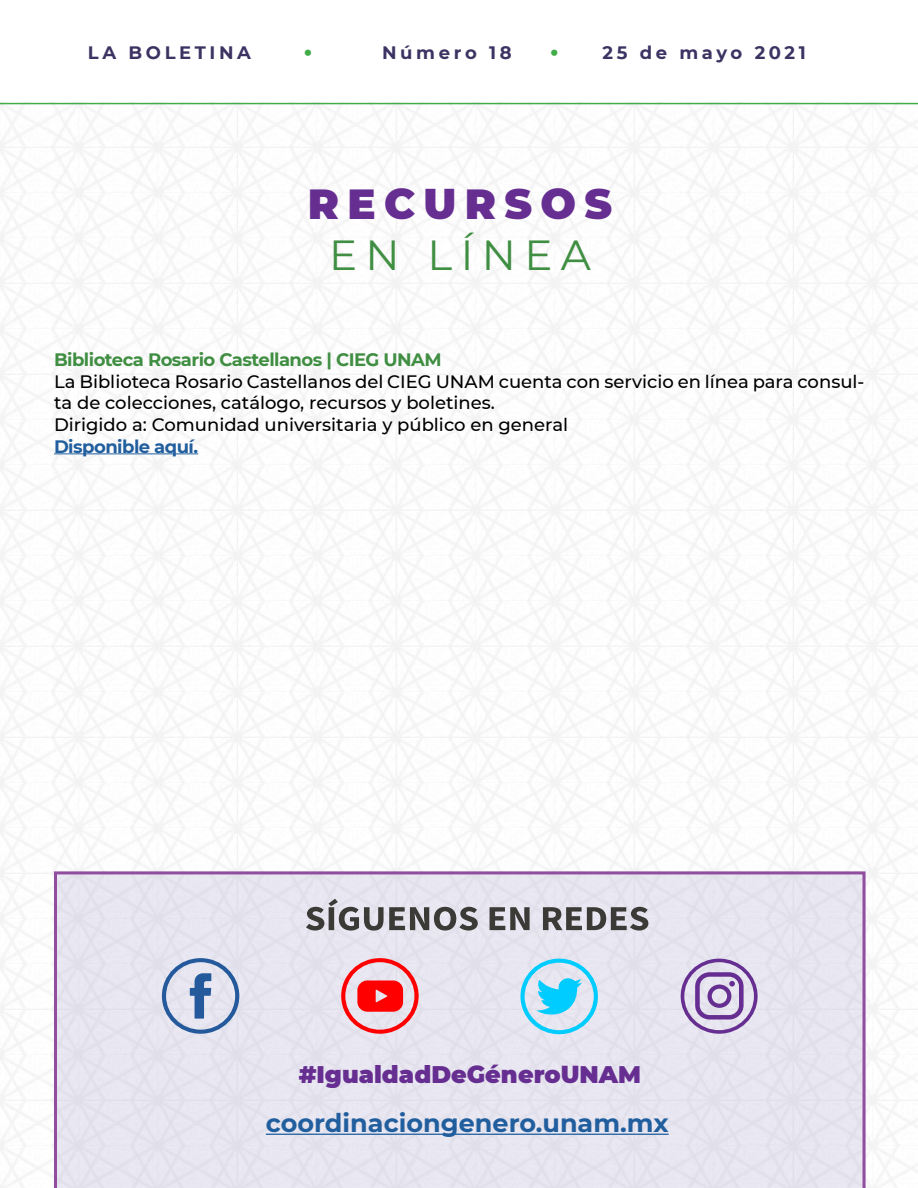
<style>
.page{position:relative;width:918px;height:1188px;background:#fff}
.page>*{position:absolute;margin:0;border:0;box-sizing:border-box;transform-origin:0 0}
.t1{font:900 42px "Montserrat";letter-spacing:.2em;color:#662e91}
.t2{font:42px "Montserrat";letter-spacing:.2em;color:#3f8e42}
.t3{font:700 25.5px "Montserrat";color:#215e9e}
.t4{font:900 24px "Montserrat";color:#662e91}
.t5{font:500 18px/21.6px "Montserrat";color:#000}
.t6{font:700 18px "Montserrat";letter-spacing:-.03em;color:#3f8e42}
.t7{font:700 18px "Montserrat";letter-spacing:.2em;color:#3d3363}
.t8{font:700 18px "Montserrat";letter-spacing:-.03em;color:#215e9e}
.t9{font:18px "Museo Sans Cyrl 300";color:#41ad49}
</style>
<div class="page">
<hr style="left:0;top:103px;width:918px;height:1px;background:#41ad49">
<div style="left:54px;top:871px;width:812px;height:317px;background:#e7e6f0"></div>
<svg style="left:306px;top:899px;width:172px;height:32px;background:#a5a4a9"></svg>
<svg style="left:490px;top:907px;width:40px;height:23px"></svg>
<svg style="left:543px;top:907px;width:105px;height:24px;background:#8a898c"></svg>
<svg style="left:162px;top:958px;width:77px;height:76px;background:#b4c0d9"></svg>
<svg style="left:341px;top:958px;width:78px;height:76px;background:#ef9096"></svg>
<svg style="left:520px;top:959px;width:78px;height:75px;background:#99dcf4"></svg>
<svg style="left:681px;top:959px;width:77px;height:75px;background:#beacd1"></svg>
<hr style="left:266px;top:1134px;width:403px;height:1px;background:#215e9e">
<hr style="left:54px;top:453px;width:144px;height:1px;background:#215e9e">
<p class="t7" style="left:88px;top:40px;width:165px">LA BOLETINA</p>
<p class="t9" style="left:304px;top:43px;width:10px">∞</p>
<p class="t7" style="left:382px;top:40px;width:131px">Número 18</p>
<p class="t9" style="left:550px;top:43px;width:10px">∞</p>
<p class="t7" style="left:603px;top:40px;width:205px">25 de mayo 2021</p>
<h1 class="t1" style="left:308px;top:173px;width:306px">RECURSOS</h1>
<h1 class="t2" style="left:329px;top:226px;width:263px">EN LÍNEA</h1>
<p class="t6" style="left:54px;top:347px;width:389px">Biblioteca Rosario Castellanos | CIEG UNAM</p>
<p class="t5" style="left:54px;top:370px;width:812px">La Biblioteca Rosario Castellanos del CIEG UNAM cuenta con servicio en línea para consul&shy;ta de colecciones, catálogo, recursos y boletines.<br>Dirigido a: Comunidad universitaria y público en general</p>
<p class="t8" style="left:54px;top:433px;width:146px">Disponible aquí.</p>
<h3 class="t4" style="left:299px;top:1056px;width:344px">#IgualdadDeGéneroUNAM</h3>
<h2 class="t3" style="left:266px;top:1105px;width:404px">coordinaciongenero.unam.mx</h2>
</div>
